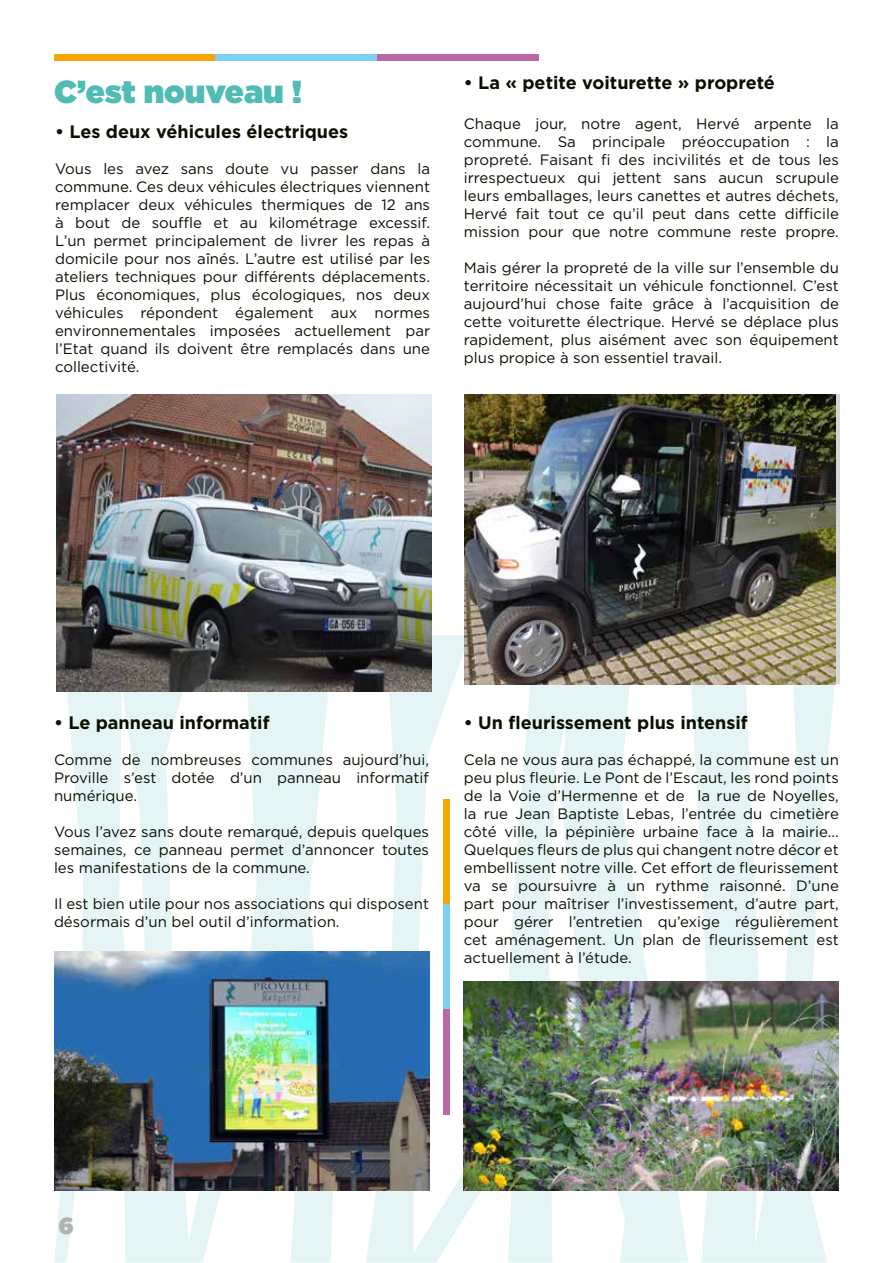
<style>
.page{position:relative;width:893px;height:1263px;background:#fff}
.page>*{position:absolute;margin:0;border:0;box-sizing:border-box;transform-origin:0 0}
.t1{font:900 31.8px "Gotham";color:#51bbb6}
.t2{font:900 23.4px "Gotham";color:#b3b2b2}
.t3{font:700 18px "Gotham";color:#0a1001}
.t4{font:15px/18px "Gotham";color:#0a1001;text-align:justify}
</style>
<div class="page">
<svg style="left:54px;top:635px;width:785px;height:627px"></svg>
<img style="left:464px;top:981px;width:374px;height:209px">
<img style="left:56px;top:394px;width:375px;height:297px">
<img style="left:54px;top:951px;width:375px;height:239px">
<img style="left:464px;top:394px;width:371px;height:290px">
<div style="left:444px;top:799px;width:6px;height:105px;background:#f7a600"></div>
<div style="left:444px;top:904px;width:6px;height:105px;background:#7ccef5"></div>
<div style="left:444px;top:1009px;width:6px;height:105px;background:#bb66a5"></div>
<div style="left:54px;top:54px;width:162px;height:6px;background:#f7a600"></div>
<div style="left:215px;top:54px;width:162px;height:6px;background:#7ccef5"></div>
<div style="left:377px;top:54px;width:162px;height:6px;background:#bb66a5"></div>
<h1 class="t1" style="left:54px;top:69px;width:250px">C’est nouveau !</h1>
<p class="t3" style="left:464px;top:71px;width:313px">• La « petite voiturette » propreté</p>
<p class="t4" style="left:464px;top:114px;width:377px">Chaque jour, notre agent, Hervé arpente la commune. Sa principale préoccupation : la propreté. Faisant fi des incivilités et de tous les irrespectueux qui jettent sans aucun scrupule leurs emballages, leurs canettes et autres déchets, Hervé fait tout ce qu’il peut dans cette difficile mission pour que notre commune reste propre.</p>
<p class="t4" style="left:464px;top:258px;width:377px">Mais gérer la propreté de la ville sur l’ensemble du territoire nécessitait un véhicule fonctionnel. C’est aujourd’hui chose faite grâce à l’acquisition de cette voiturette électrique. Hervé se déplace plus rapidement, plus aisément avec son équipement plus propice à son essentiel travail.</p>
<p class="t3" style="left:55px;top:119px;width:295px">• Les deux véhicules électriques</p>
<p class="t4" style="left:55px;top:159px;width:377px">Vous les avez sans doute vu passer dans la commune. Ces deux véhicules électriques viennent remplacer deux véhicules thermiques de 12 ans à bout de souffle et au kilométrage excessif.<br>L’un permet principalement de livrer les repas à domicile pour nos aînés. L’autre est utilisé par les ateliers techniques pour différents déplacements.<br>Plus économiques, plus écologiques, nos deux véhicules répondent également aux normes environnementales imposées actuellement par l’Etat quand ils doivent être remplacés dans une collectivité.</p>
<p class="t3" style="left:54px;top:710px;width:217px">• Le panneau informatif</p>
<p class="t4" style="left:54px;top:750px;width:377px">Comme de nombreuses communes aujourd’hui, Proville s’est dotée d’un panneau informatif numérique.</p>
<p class="t4" style="left:54px;top:822px;width:377px">Vous l’avez sans doute remarqué, depuis quelques semaines, ce panneau permet d’annoncer toutes les manifestations de la commune.</p>
<p class="t4" style="left:54px;top:894px;width:377px">Il est bien utile pour nos associations qui disposent désormais d’un bel outil d’information.</p>
<p class="t3" style="left:464px;top:710px;width:285px">• Un fleurissement plus intensif</p>
<p class="t4" style="left:464px;top:750px;width:377px">Cela ne vous aura pas échappé, la commune est un peu plus fleurie. Le Pont de l’Escaut, les rond points de la Voie d’Hermenne et de la rue de Noyelles, la rue Jean Baptiste Lebas, l’entrée du cimetière côté ville, la pépinière urbaine face à la mairie...<br>Quelques fleurs de plus qui changent notre décor et embellissent notre ville. Cet effort de fleurissement va se poursuivre à un rythme raisonné. D’une part pour maîtriser l’investissement, d’autre part, pour gérer l’entretien qu’exige régulièrement cet aménagement. Un plan de fleurissement est actuellement à l’étude.</p>
<h2 class="t2" style="left:59px;top:1208px;width:17px">6</h2>
</div>
